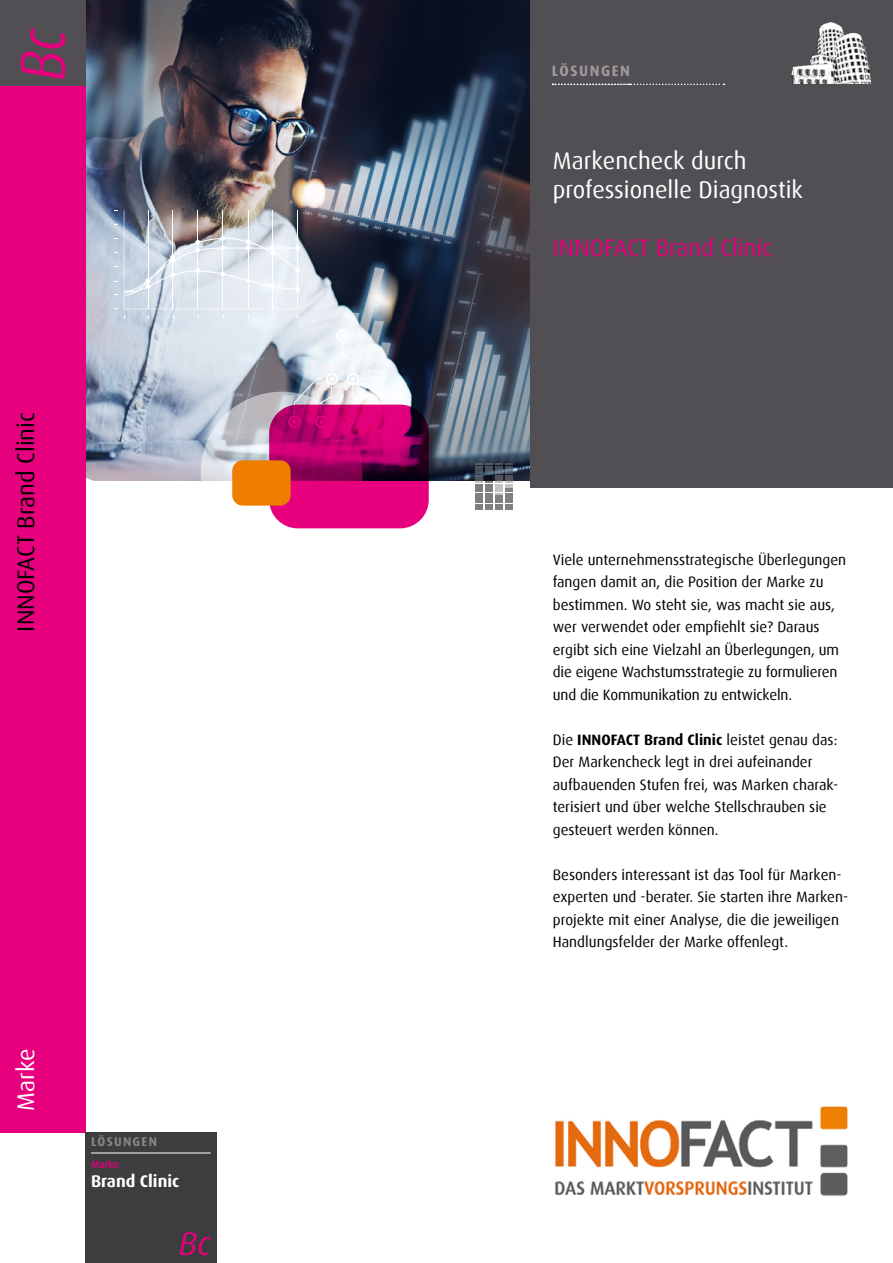
<style>
.page{position:relative;width:893px;height:1263px;background:#fff}
.page>*{position:absolute;margin:0;border:0;box-sizing:border-box;transform-origin:0 0}
.t1{font:italic 63.45px "Dax";color:#e6007d;scale:.84 1}
.t2{font:italic 32.7px "Dax";color:#e6007d}
.t3{font:24px/28.8px "Dax";color:#fff}
.t4{font:24px "Dax";color:#e6007d}
.t5{font:24px "Dax";color:#000}
.t6{font:700 16.95px "Dax";color:#fff}
.t7{font:15px/22.5px "Dax";color:#000}
.t8{font:700 15px "Dax";letter-spacing:.1em;color:#a09a9c}
.t9{font:700 12.75px "Dax";letter-spacing:.1em;color:#878787}
.t10{font:500 10.5px "Dax";color:#e6007d}
.s1{font-weight:700}
</style>
<div class="page">
<img style="left:85px;top:0;width:446px;height:481px">
<div style="left:531px;top:0;width:362px;height:488px;background:#514f54"></div>
<div style="left:0;top:0;width:85px;height:1132px;background:#e6007d"></div>
<div style="left:0;top:0;width:85px;height:85px;background:#514f54"></div>
<div style="left:85px;top:1132px;width:132px;height:131px;background:#3b3d3e"></div>
<hr style="left:91px;top:1152px;width:120px;height:1px;background:#fff">
<svg style="left:553px;top:84px;width:171px;height:1px"></svg>
<svg style="left:201px;top:392px;width:162px;height:161px"></svg>
<svg style="left:124px;top:210px;width:176px;height:99px;background:#ccd0d6"></svg>
<svg style="left:287px;top:328px;width:106px;height:79px"></svg>
<svg style="left:475px;top:463px;width:37px;height:47px"></svg>
<svg style="left:269px;top:405px;width:160px;height:123px;background:#bc006a"></svg>
<div style="left:232px;top:460px;width:59px;height:46px;background:#ef7d00;border-radius:10px"></div>
<img style="left:791px;top:22px;width:80px;height:61px">
<img style="left:555px;top:1106px;width:292px;height:91px">
<h1 class="t1" style="left:8px;top:81px;width:64px;rotate:-90deg">Bc</h1>
<h3 class="t5" style="left:13px;top:631px;width:221px;rotate:-90deg">INNOFACT Brand Clinic</h3>
<h3 class="t3" style="left:12px;top:1111px;width:64px;rotate:-90deg">Marke</h3>
<p class="t9" style="left:91px;top:1135px;width:67px">LÖSUNGEN</p>
<p class="t10" style="left:91px;top:1158px;width:30px">Marke</p>
<p class="t6" style="left:91px;top:1171px;width:90px">Brand Clinic</p>
<h2 class="t2" style="left:179px;top:1225px;width:34px">Bc</h2>
<p class="t8" style="left:552px;top:63px;width:80px">LÖSUNGEN</p>
<h3 class="t3" style="left:553px;top:147px;width:252px">Markencheck durch professionelle Diagnostik</h3>
<h3 class="t4" style="left:553px;top:234px;width:221px">INNOFACT Brand Clinic</h3>
<p class="t7" style="left:553px;top:548px;width:295px">Viele unternehmensstrategische Überlegungen fangen damit an, die Position der Marke zu bestimmen. Wo steht sie, was macht sie aus, wer verwendet oder empfiehlt sie? Daraus ergibt sich eine Vielzahl an Überlegungen, um die eigene Wachstumsstrategie zu formulieren und die Kommunikation zu entwickeln.</p>
<p class="t7" style="left:553px;top:728px;width:287px">Die <span class="s1">INNOFACT Brand Clinic</span> leistet genau das:<br>Der Markencheck legt in drei aufeinander aufbauenden Stufen frei, was Marken charak&shy;terisiert und über welche Stellschrauben sie gesteuert werden können.</p>
<p class="t7" style="left:553px;top:863px;width:297px">Besonders interessant ist das Tool für Marken&shy;experten und -berater. Sie starten ihre Marken&shy;projekte mit einer Analyse, die die jeweiligen Handlungsfelder der Marke offenlegt.</p>
</div>
